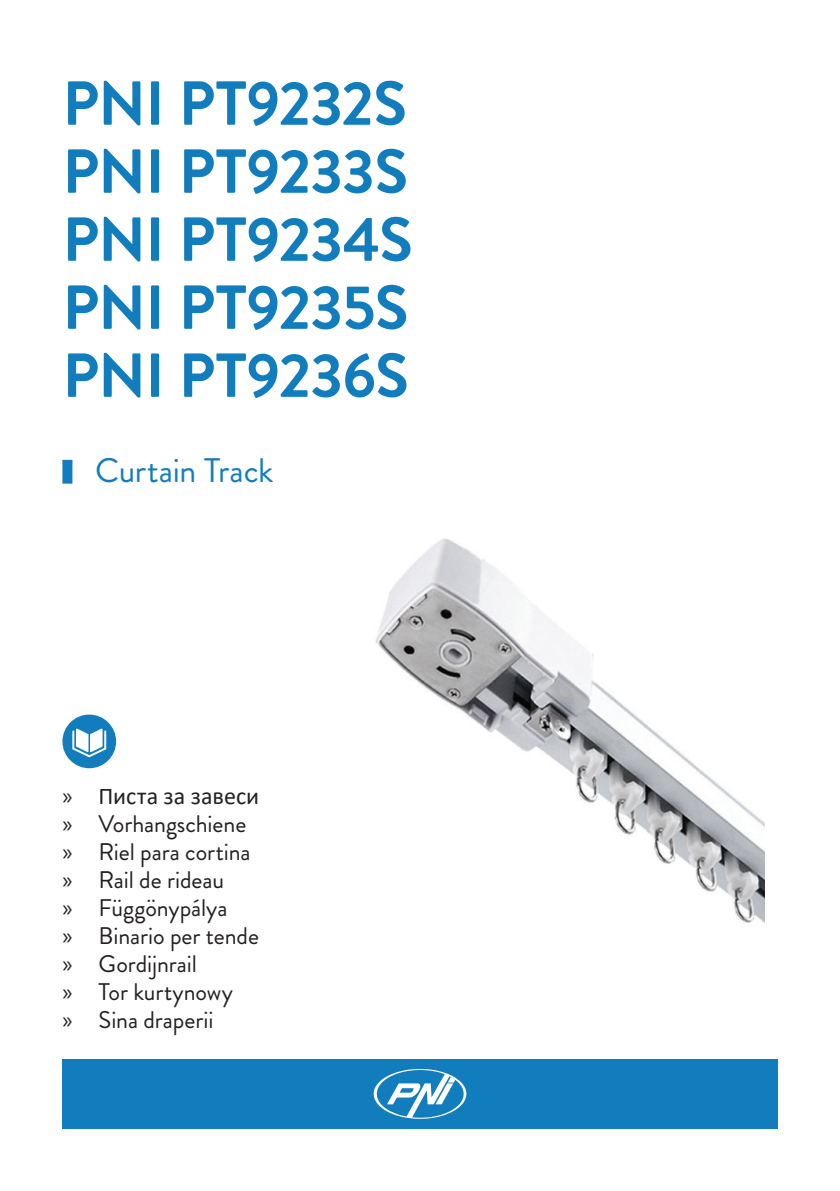
<style>
.page{position:relative;width:840px;height:1191px;background:#fff}
.page>*{position:absolute;margin:0;border:0;box-sizing:border-box;transform-origin:0 0}
.Bold_title{font:700 62px "Brandon Grotesque";letter-spacing:-.01em;color:#127dbd}
.t1{font:34px "Brandon Grotesque";letter-spacing:-.01em;color:#127dbd}
.t2{font:24px "Brandon Grotesque";letter-spacing:-.005em;color:#231f20}
.t3{font:24px "Calibri";letter-spacing:.005em;color:#231f20}
.s1{font-family:"Myriad Pro"}
</style>
<div class="page">
<div style="left:62px;top:1059px;width:715px;height:69px;background:#127dbd"></div>
<svg style="left:373px;top:1069px;width:93px;height:49px"></svg>
<div style="left:62px;top:460px;width:10px;height:23px;background:#127dbd"></div>
<svg style="left:62px;top:714px;width:54px;height:54px"></svg>
<img style="left:375px;top:538px;width:389px;height:385px">
<p class="Bold_title" style="left:62px;top:60px;width:346px">PNI PT9232S</p>
<p class="Bold_title" style="left:62px;top:128px;width:347px">PNI PT9233S</p>
<p class="Bold_title" style="left:62px;top:196px;width:351px">PNI PT9234S</p>
<p class="Bold_title" style="left:62px;top:264px;width:347px">PNI PT9235S</p>
<p class="Bold_title" style="left:62px;top:332px;width:347px">PNI PT9236S</p>
<p class="t1" style="left:95px;top:446px;width:180px">Curtain Track</p>
<p class="t3" style="left:62px;top:779px;width:198px"><span class="s1">»</span> Писта за завеси</p>
<p class="t2" style="left:62px;top:807px;width:185px"><span class="s1">»</span> Vorhangschiene</p>
<p class="t2" style="left:62px;top:835px;width:189px"><span class="s1">»</span> Riel para cortina</p>
<p class="t2" style="left:62px;top:863px;width:163px"><span class="s1">»</span> Rail de rideau</p>
<p class="t2" style="left:62px;top:891px;width:166px"><span class="s1">»</span> Függönypálya</p>
<p class="t2" style="left:62px;top:919px;width:198px"><span class="s1">»</span> Binario per tende</p>
<p class="t2" style="left:62px;top:947px;width:136px"><span class="s1">»</span> Gordijnrail</p>
<p class="t2" style="left:62px;top:975px;width:172px"><span class="s1">»</span> Tor kurtynowy</p>
<p class="t2" style="left:62px;top:1003px;width:152px"><span class="s1">»</span> Sina draperii</p>
</div>
